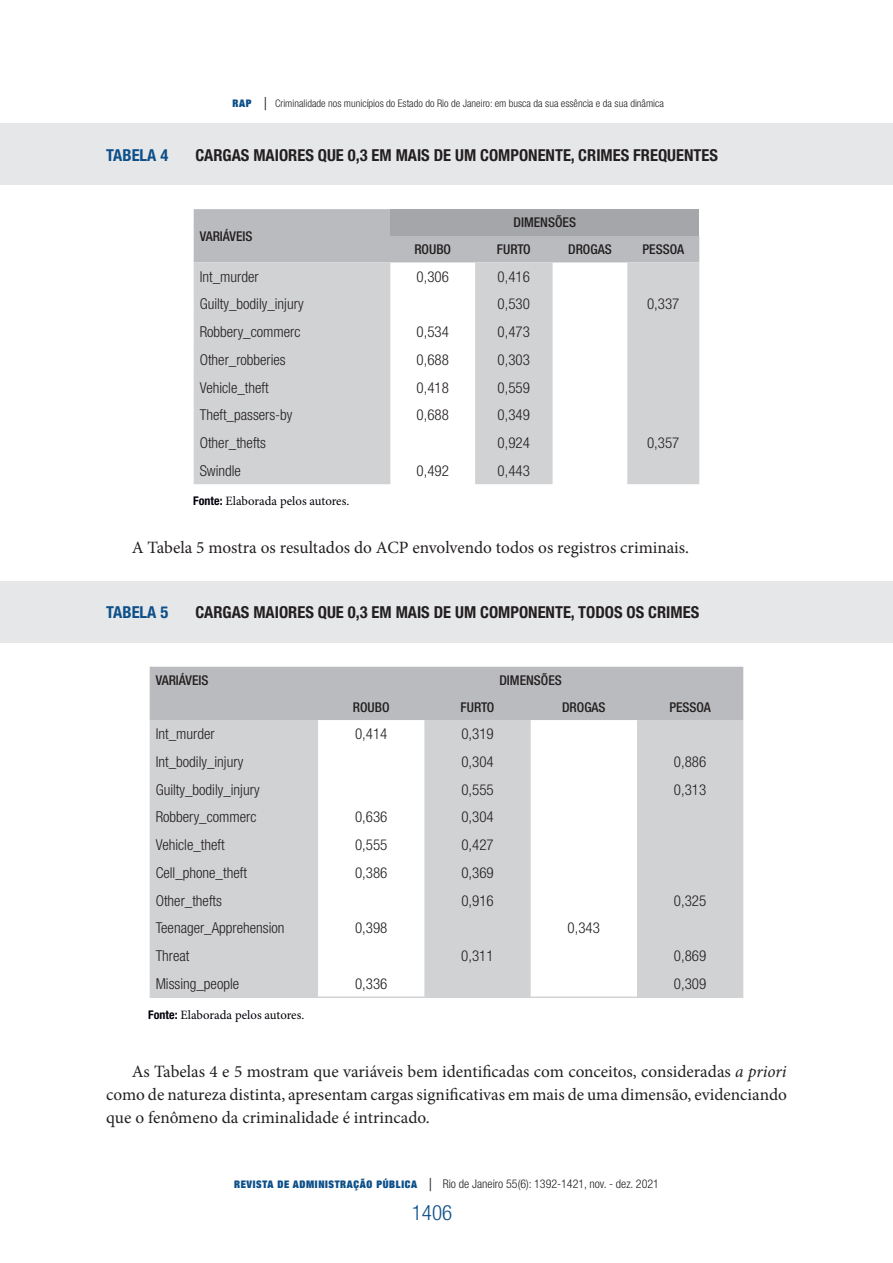
<style>
.page{position:relative;width:893px;height:1263px;background:#fff}
.page>*{position:absolute;margin:0;border:0;box-sizing:border-box;transform-origin:0 0}
.t1{font:300 condensed 21px "Helvetica Neue LT Std";color:#0c4f89}
.t2{font:17.25px/23.1px "Minion Pro";color:#231f20;text-align:justify}
.t3{font:700 condensed 16.5px "Helvetica Neue LT Std";color:#231f20}
.t4{font:700 condensed 16.5px "Helvetica Neue LT Std";color:#0c4f89}
.t5{font:300 condensed 15px "Helvetica Neue LT Std";color:#231f20}
.t6{font:500 condensed 13.5px "Helvetica Neue LT Std";color:#231f20}
.t7{font:12.75px "Minion Pro";color:#000009}
.t8{font:300 condensed 12px "Helvetica Neue LT Std";color:#231f20}
.t9{font:300 condensed 10.5px "Helvetica Neue LT Std";color:#231f20}
.s1{font-family:"Helvetica Neue";font-weight:900;font-stretch:expanded;color:#0c4f89}
.s2{font-size:18px}
.s3{font-family:"Helvetica Neue LT Std";font-weight:700;font-stretch:condensed;font-size:12px}
.s4{font-style:italic}
.s5{font-family:"Helvetica Neue";font-weight:900;font-stretch:expanded;font-size:10.5px;color:#0c4f89}
</style>
<div class="page">
<div style="left:0;top:581px;width:893px;height:62px;background:#e6e7e9"></div>
<div style="left:0;top:123px;width:893px;height:62px;background:#e6e7e9"></div>
<div style="left:194px;top:209px;width:505px;height:53px;background:#babbbe"></div>
<div style="left:390px;top:209px;width:309px;height:27px;background:#a5a6aa"></div>
<svg style="left:194px;top:262px;width:505px;height:222px;fill:#d1d2d4"></svg>
<div style="left:150px;top:667px;width:593px;height:53px;background:#babbbe"></div>
<svg style="left:150px;top:720px;width:593px;height:276px;fill:#d1d2d4"></svg>
<hr style="left:150px;top:996px;width:168px;height:2px;background:#d1d2d4">
<hr style="left:318px;top:996px;width:106px;height:2px;background:#d1d2d4">
<hr style="left:424px;top:996px;width:107px;height:2px;background:#d1d2d4">
<hr style="left:531px;top:996px;width:106px;height:2px;background:#d1d2d4">
<hr style="left:637px;top:996px;width:106px;height:2px;background:#d1d2d4">
<p class="t9" style="left:232px;top:98px;width:433px"><span class="s1">RAP</span> <span class="s2">|</span> Criminalidade nos municípios do Estado do Rio de Janeiro: em busca da sua essência e da sua dinâmica</p>
<p class="t4" style="left:106px;top:145px;width:35px">TABELA</p>
<p class="t4" style="left:160px;top:145px;width:9px">4</p>
<p class="t3" style="left:196px;top:145px;width:19px">CARGAS</p>
<p class="t3" style="left:253px;top:145px;width:10px">MAIORES</p>
<p class="t3" style="left:318px;top:145px;width:10px">QUE</p>
<p class="t3" style="left:348px;top:145px;width:58px">0,3 EM MAIS</p>
<p class="t3" style="left:434px;top:145px;width:57px">DEUMCOMPONENTE</p>
<p class="t3" style="left:571px;top:145px;width:17px">, CRIMES</p>
<p class="t3" style="left:633px;top:145px;width:10px">FREQUENTES</p>
<p class="t6" style="left:200px;top:228px;width:54px">VARIÁVEIS</p>
<p class="t6" style="left:514px;top:214px;width:64px">DIMENSÕES</p>
<p class="t6" style="left:414px;top:241px;width:38px">ROUBO</p>
<p class="t6" style="left:497px;top:241px;width:35px">FURTO</p>
<p class="t6" style="left:568px;top:241px;width:45px">DROGAS</p>
<p class="t6" style="left:642px;top:241px;width:43px">PESSOA</p>
<p class="t5" style="left:200px;top:268px;width:60px">Int_murder</p>
<p class="t5" style="left:416px;top:268px;width:34px">0,306</p>
<p class="t5" style="left:498px;top:268px;width:34px">0,416</p>
<p class="t5" style="left:200px;top:295px;width:106px">Guilty_bodily_injury</p>
<p class="t5" style="left:498px;top:295px;width:34px">0,530</p>
<p class="t5" style="left:647px;top:295px;width:34px">0,337</p>
<p class="t5" style="left:200px;top:323px;width:102px">Robbery_commerc</p>
<p class="t5" style="left:416px;top:323px;width:34px">0,534</p>
<p class="t5" style="left:498px;top:323px;width:34px">0,473</p>
<p class="t5" style="left:200px;top:351px;width:88px">Other_robberies</p>
<p class="t5" style="left:416px;top:351px;width:34px">0,688</p>
<p class="t5" style="left:498px;top:351px;width:34px">0,303</p>
<p class="t5" style="left:200px;top:379px;width:71px">Vehicle_theft</p>
<p class="t5" style="left:416px;top:379px;width:34px">0,418</p>
<p class="t5" style="left:498px;top:379px;width:34px">0,559</p>
<p class="t5" style="left:200px;top:406px;width:94px">Theft_passers-by</p>
<p class="t5" style="left:416px;top:406px;width:34px">0,688</p>
<p class="t5" style="left:498px;top:406px;width:34px">0,349</p>
<p class="t5" style="left:200px;top:434px;width:68px">Other_thefts</p>
<p class="t5" style="left:498px;top:434px;width:34px">0,924</p>
<p class="t5" style="left:647px;top:434px;width:34px">0,357</p>
<p class="t5" style="left:200px;top:462px;width:43px">Swindle</p>
<p class="t5" style="left:416px;top:462px;width:34px">0,492</p>
<p class="t5" style="left:498px;top:462px;width:34px">0,443</p>
<p class="t7" style="left:193px;top:492px;width:157px"><span class="s3">FONTE:</span> Elaborada pelos autores.</p>
<p class="t2" style="left:132px;top:536px;width:559px">A Tabela 5 mostra os resultados do ACP envolvendo todos os registros criminais.</p>
<p class="t4" style="left:106px;top:602px;width:35px">TABELA</p>
<p class="t4" style="left:160px;top:602px;width:9px">5</p>
<p class="t3" style="left:196px;top:602px;width:19px">CARGAS</p>
<p class="t3" style="left:253px;top:602px;width:10px">MAIORES</p>
<p class="t3" style="left:318px;top:602px;width:10px">QUE</p>
<p class="t3" style="left:348px;top:602px;width:58px">0,3 EM MAIS</p>
<p class="t3" style="left:434px;top:602px;width:57px">DEUMCOMPONENTE</p>
<p class="t3" style="left:571px;top:602px;width:18px">, TODOS</p>
<p class="t3" style="left:627px;top:602px;width:32px">OS CRIMES</p>
<p class="t6" style="left:156px;top:672px;width:54px">VARIÁVEIS</p>
<p class="t6" style="left:499px;top:672px;width:64px">DIMENSÕES</p>
<p class="t6" style="left:353px;top:699px;width:38px">ROUBO</p>
<p class="t6" style="left:461px;top:699px;width:35px">FURTO</p>
<p class="t6" style="left:562px;top:699px;width:45px">DROGAS</p>
<p class="t6" style="left:669px;top:699px;width:43px">PESSOA</p>
<p class="t5" style="left:156px;top:725px;width:60px">Int_murder</p>
<p class="t5" style="left:355px;top:725px;width:34px">0,414</p>
<p class="t5" style="left:461px;top:725px;width:34px">0,319</p>
<p class="t5" style="left:156px;top:753px;width:89px">Int_bodily_injury</p>
<p class="t5" style="left:461px;top:753px;width:34px">0,304</p>
<p class="t5" style="left:674px;top:753px;width:34px">0,886</p>
<p class="t5" style="left:156px;top:781px;width:106px">Guilty_bodily_injury</p>
<p class="t5" style="left:461px;top:781px;width:34px">0,555</p>
<p class="t5" style="left:674px;top:781px;width:34px">0,313</p>
<p class="t5" style="left:156px;top:808px;width:102px">Robbery_commerc</p>
<p class="t5" style="left:355px;top:808px;width:34px">0,636</p>
<p class="t5" style="left:461px;top:808px;width:34px">0,304</p>
<p class="t5" style="left:156px;top:836px;width:71px">Vehicle_theft</p>
<p class="t5" style="left:355px;top:836px;width:34px">0,555</p>
<p class="t5" style="left:461px;top:836px;width:34px">0,427</p>
<p class="t5" style="left:156px;top:864px;width:93px">Cell_phone_theft</p>
<p class="t5" style="left:355px;top:864px;width:34px">0,386</p>
<p class="t5" style="left:461px;top:864px;width:34px">0,369</p>
<p class="t5" style="left:156px;top:892px;width:68px">Other_thefts</p>
<p class="t5" style="left:461px;top:892px;width:34px">0,916</p>
<p class="t5" style="left:674px;top:892px;width:34px">0,325</p>
<p class="t5" style="left:156px;top:919px;width:130px">Teenager_Apprehension</p>
<p class="t5" style="left:355px;top:919px;width:34px">0,398</p>
<p class="t5" style="left:568px;top:919px;width:34px">0,343</p>
<p class="t5" style="left:156px;top:947px;width:35px">Threat</p>
<p class="t5" style="left:461px;top:947px;width:34px">0,311</p>
<p class="t5" style="left:674px;top:947px;width:34px">0,869</p>
<p class="t5" style="left:156px;top:975px;width:85px">Missing_people</p>
<p class="t5" style="left:355px;top:975px;width:34px">0,336</p>
<p class="t5" style="left:674px;top:975px;width:34px">0,309</p>
<p class="t7" style="left:148px;top:1006px;width:157px"><span class="s3">FONTE:</span> Elaborada pelos autores.</p>
<p class="t2" style="left:106px;top:1060px;width:682px;text-indent:26px">As Tabelas 4 e 5 mostram que variáveis bem identificadas com conceitos, consideradas <span class="s4">a priori </span>como de natureza distinta, apresentam cargas significativas em mais de uma dimensão, evidenciando que o fenômeno da criminalidade é intrincado.</p>
<p class="t8" style="left:234px;top:1176px;width:426px"><span class="s5">REVISTA DE ADMINISTRAÇÃO PÚBLICA</span> <span class="s2">|</span> Rio de Janeiro 55(6): 1392-1421, nov. - dez. 2021</p>
<h1 class="t1" style="left:412px;top:1200px;width:42px">1406</h1>
</div>
